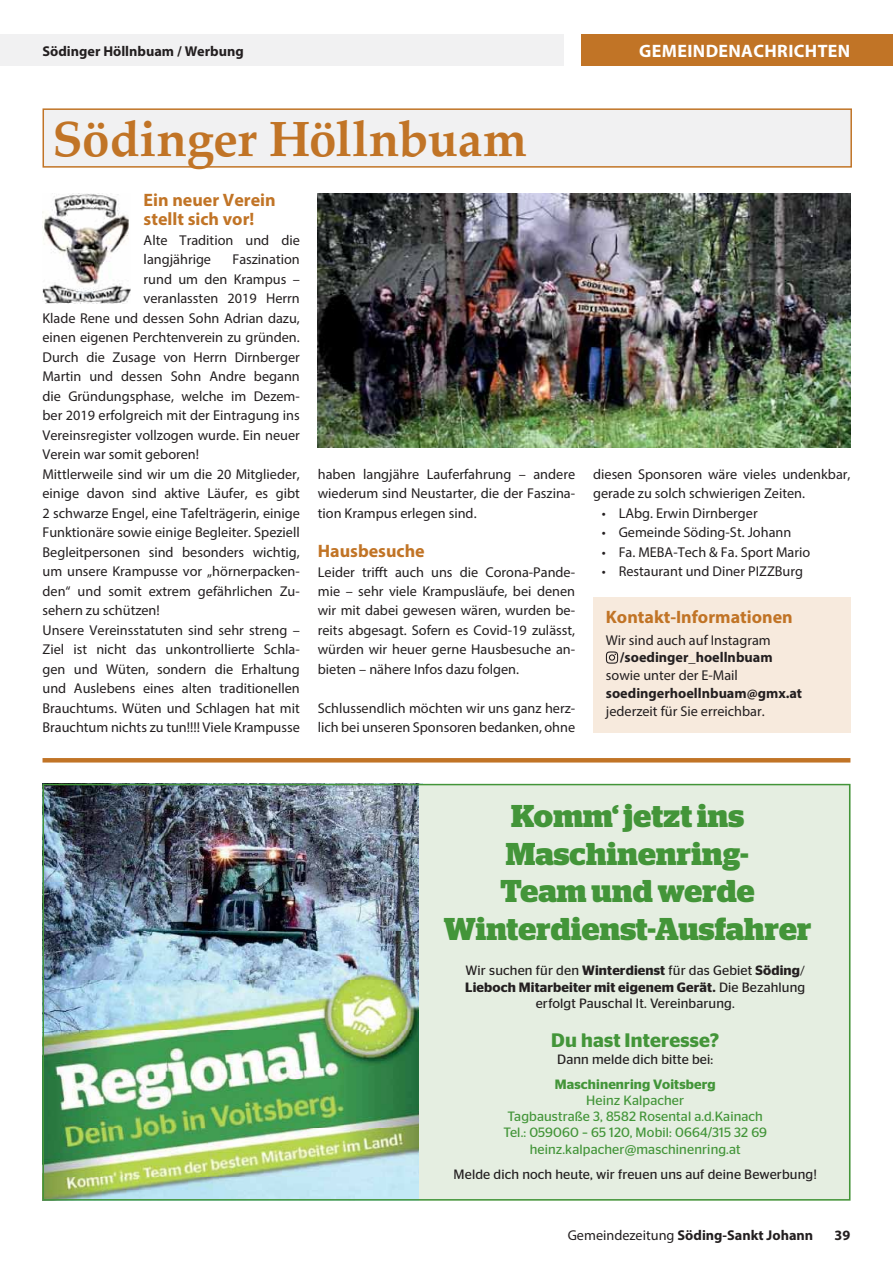
<style>
.page{position:relative;width:893px;height:1263px;background:#fff}
.page>*{position:absolute;margin:0;border:0;box-sizing:border-box;transform-origin:0 0}
.t1{font:700 49.5px "Palatino Linotype";letter-spacing:-.01em;color:#c17426}
.t2{font:700 31.5px/37.8px "Stag";letter-spacing:.01em;color:#439539;text-align:center}
.t3{font:600 19.5px "Stag Sans";letter-spacing:.01em;color:#439539}
.t4{font:700 18px/19.5px "Myriad Pro";color:#c17426}
.t5{font:700 18px "Myriad Pro";letter-spacing:.02em;color:#fff}
.t6{font:14.25px/19.5px "Myriad Pro";color:#231f20}
.t7{font:700 14.25px "Myriad Pro";color:#231f20}
.t8{font:13.5px/16.2px "Stag Sans";letter-spacing:.01em;color:#231f20;text-align:center}
.t9{font:13.5px/16.2px "Stag Sans";letter-spacing:.01em;color:#439539;text-align:center}
.t10{font:600 13.5px "Stag Sans";letter-spacing:.01em;color:#439539}
.s1{font-weight:600}
.s2{font-family:"Myriad Pro"}
.s3{font-weight:400}
</style>
<div class="page">
<div style="left:0;top:34px;width:564px;height:32px;background:#f1f1f2"></div>
<div style="left:582px;top:34px;width:311px;height:32px;background:#c17426"></div>
<div style="left:43px;top:109px;width:808px;height:58px;background:#f1f1f2"></div>
<div style="left:43px;top:108px;width:809px;height:60px;border:2px solid #c17426"></div>
<img style="left:43px;top:193px;width:88px;height:110px">
<img style="left:318px;top:193px;width:532px;height:254px">
<div style="left:593px;top:597px;width:257px;height:135px;background:#f7eadd"></div>
<svg style="left:606px;top:651px;width:12px;height:13px"></svg>
<img style="left:46px;top:787px;width:373px;height:410px">
<div style="left:419px;top:784px;width:431px;height:416px;background:#e5eee1"></div>
<div style="left:43px;top:784px;width:807px;height:416px;border:2px solid #439539"></div>
<hr style="left:43px;top:758px;width:807px;height:4px;background:#c17426">
<p class="t7" style="left:43px;top:46px;width:203px">Södinger Höllnbuam / Werbung</p>
<p class="t5" style="left:639px;top:44px;width:213px">GEMEINDENACHRICHTEN</p>
<h1 class="t1" style="left:53px;top:120px;width:476px">Södinger Höllnbuam</h1>
<p class="t4" style="left:144px;top:192px;width:134px">Ein neuer Verein stellt sich vor!</p>
<p class="t6" style="left:144px;top:232px;width:158px">Alte Tradition und die langjährige</p>
<p class="t6" style="left:232px;top:251px;width:69px">Faszination</p>
<p class="t6" style="left:144px;top:271px;width:158px">rund um den Krampus –</p>
<p class="t6" style="left:144px;top:290px;width:158px">veranlassten 2019 Herrn</p>
<p class="t6" style="left:43px;top:310px;width:259px">Klade Rene und dessen Sohn Adrian dazu,</p>
<p class="t6" style="left:43px;top:329px;width:259px">einen eigenen Perchtenverein zu gründen.</p>
<p class="t6" style="left:43px;top:349px;width:259px">Durch die Zusage von Herrn Dirnberger</p>
<p class="t6" style="left:43px;top:368px;width:259px">Martin und dessen Sohn Andre begann</p>
<p class="t6" style="left:43px;top:388px;width:259px">die Gründungsphase, welche im Dezem-</p>
<p class="t6" style="left:43px;top:407px;width:259px">ber 2019 erfolgreich mit der Eintragung ins</p>
<p class="t6" style="left:43px;top:427px;width:259px">Vereinsregister vollzogen wurde. Ein neuer</p>
<p class="t6" style="left:43px;top:446px;width:158px">Verein war somit geboren!</p>
<p class="t6" style="left:43px;top:466px;width:259px">Mittlerweile sind wir um die 20 Mitglieder,</p>
<p class="t6" style="left:43px;top:485px;width:259px">einige davon sind aktive Läufer, es gibt</p>
<p class="t6" style="left:43px;top:505px;width:259px">2 schwarze Engel, eine Tafelträgerin, einige</p>
<p class="t6" style="left:43px;top:524px;width:259px">Funktionäre sowie einige Begleiter. Speziell</p>
<p class="t6" style="left:43px;top:544px;width:259px">Begleitpersonen sind besonders wichtig,</p>
<p class="t6" style="left:43px;top:563px;width:259px">um unsere Krampusse vor „hörnerpacken-</p>
<p class="t6" style="left:43px;top:583px;width:259px">den“ und somit extrem gefährlichen Zu-</p>
<p class="t6" style="left:43px;top:602px;width:119px">sehern zu schützen!</p>
<p class="t6" style="left:43px;top:622px;width:259px">Unsere Vereinsstatuten sind sehr streng –</p>
<p class="t6" style="left:43px;top:641px;width:259px">Ziel ist nicht das unkontrollierte Schla-</p>
<p class="t6" style="left:43px;top:661px;width:259px">gen und Wüten, sondern die Erhaltung</p>
<p class="t6" style="left:43px;top:680px;width:259px">und Auslebens eines alten traditionellen</p>
<p class="t6" style="left:43px;top:700px;width:259px">Brauchtums. Wüten und Schlagen hat mit</p>
<p class="t6" style="left:43px;top:719px;width:259px">Brauchtum nichts zu tun!!!! Viele Krampusse</p>
<p class="t6" style="left:318px;top:466px;width:259px;text-align:justify">haben langjähre Lauf erfahrung – andere wiederum sind Neustarter, die der Faszina&shy;tion Krampus erlegen sind.</p>
<p class="t4" style="left:318px;top:543px;width:108px">Hausbesuche</p>
<p class="t6" style="left:318px;top:563px;width:259px;text-align:justify">Leider trifft auch uns die Corona-Pande&shy;mie – sehr viele Krampusläufe, bei denen wir mit dabei gewesen wären, wurden be&shy;reits abgesagt. Sofern es Covid-19 zulässt, würden wir heuer gerne Hausbesuche an&shy;bieten – nähere Infos dazu folgen.</p>
<p class="t6" style="left:318px;top:700px;width:259px">Schlussendlich möchten wir uns ganz herz&shy;lich bei unseren Sponsoren bedanken, ohne</p>
<p class="t6" style="left:593px;top:466px;width:259px">diesen Sponsoren wäre vieles undenkbar, gerade zu solch schwierigen Zeiten.</p>
<p class="t6" style="left:602px;top:505px;width:157px">• LAbg. Erwin Dirnberger</p>
<p class="t6" style="left:602px;top:524px;width:191px">• Gemeinde Söding-St. Johann</p>
<p class="t6" style="left:602px;top:544px;width:210px">• Fa. MEBA-Tech &amp; Fa. Sport Mario</p>
<p class="t6" style="left:602px;top:563px;width:203px">• Restaurant und Diner PIZZBurg</p>
<p class="t4" style="left:606px;top:609px;width:188px">Kontakt-Informationen</p>
<p class="t6" style="left:606px;top:632px;width:166px">Wir sind auch auf Instagram</p>
<p class="t7" style="left:620px;top:652px;width:154px">/soedinger_hoellnbuam</p>
<p class="t6" style="left:606px;top:667px;width:134px">sowie unter der E-Mail</p>
<p class="t7" style="left:606px;top:687px;width:198px">soedingerhoellnbuam@gmx.at</p>
<p class="t6" style="left:606px;top:702px;width:160px">jederzeit für Sie erreichbar.</p>
<h2 class="t2" style="left:444px;top:800px;width:369px">Komm‘ jetzt ins<br>Maschinenring-<br>Team und werde<br>Winterdienst-Ausfahrer</h2>
<p class="t8" style="left:465px;top:964px;width:342px">Wir suchen für den <span class="s1">Winterdienst</span> für das Gebiet <span class="s1">Söding</span><span class="s2">/<br></span><span class="s1">Lieboch Mitarbeiter mit eigenem Gerät.</span> Die Bezahlung erfolgt Pauschal lt. Vereinbarung.</p>
<h3 class="t3" style="left:551px;top:1034px;width:169px">Du hast Interesse?</h3>
<p class="t8" style="left:557px;top:1052px;width:157px">Dann melde dich bitte bei:</p>
<p class="t10" style="left:555px;top:1079px;width:162px">Maschinenring Voitsberg</p>
<p class="t9" style="left:503px;top:1094px;width:265px">Heinz Kalpacher<br>Tagbaustraße 3, 8582 Rosental a.d.Kainach Tel.: 059060 – 65 120, Mobil: 0664/315 32 69 heinz.kalpacher@maschinenring.at</p>
<p class="t8" style="left:453px;top:1167px;width:365px">Melde dich noch heute, wir freuen uns auf deine Bewerbung!</p>
<p class="t7" style="left:568px;top:1229px;width:247px"><span class="s3">Gemeindezeitung</span> Söding-Sankt Johann</p>
<p class="t7" style="left:835px;top:1229px;width:17px">39</p>
</div>
